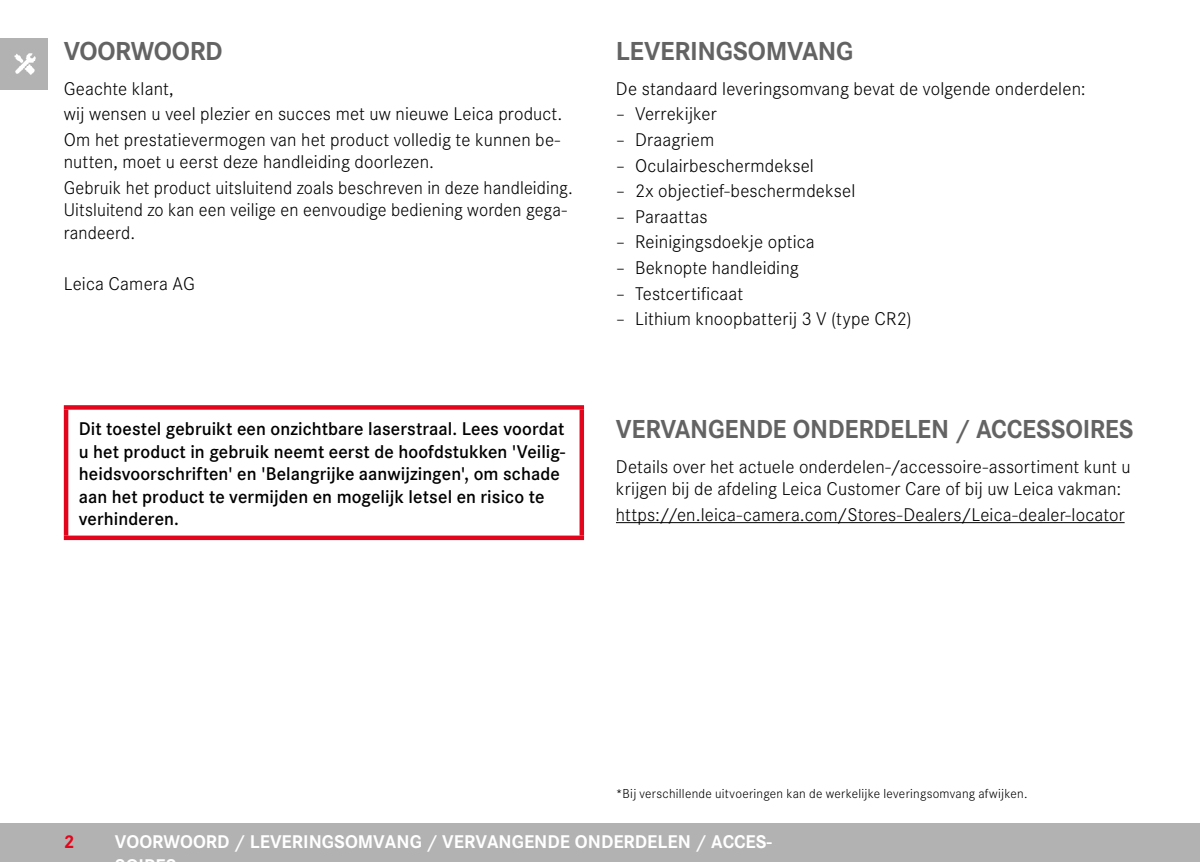
<style>
.page{position:relative;width:1200px;height:862px;background:#fff}
.page>*{position:absolute;margin:0;border:0;box-sizing:border-box;transform-origin:0 0}
.t1{font:700 27px "Corporate S";letter-spacing:-.01em;color:#646363}
.t2{font:300 19.12px/25.7px "Corporate S";letter-spacing:.005em;color:#000}
.t3{font:600 19.12px/22.3px "Corporate S";letter-spacing:.005em;color:#000}
.t4{font:700 19.12px "Corporate S";color:#fff}
.t5{font:700 19.12px "Corporate S";color:#e3051b}
.t6{font:600 19.12px "Corporate S";color:#fff}
.t7{font:300 13.5px "Corporate S";letter-spacing:.02em;color:#000}
</style>
<div class="page">
<div style="left:0;top:38px;width:48px;height:51px;background:#b3b2b2"></div>
<img style="left:14px;top:53px;width:22px;height:21px">
<div style="left:0;top:823px;width:1199px;height:38px;background:#b3b2b2"></div>
<svg style="left:64px;top:405px;width:520px;height:4px;background:#e41025"></svg>
<hr style="left:64px;top:409px;width:4px;height:126px;background:#e3051b">
<div style="left:579px;top:409px;width:5px;height:126px;background:#e3051b"></div>
<svg style="left:64px;top:535px;width:520px;height:4px;background:#e6283b"></svg>
<hr style="left:615px;top:522px;width:509px;height:1px;background:#000">
<h1 class="t1" style="left:64px;top:29px;width:160px">VOORWOORD</h1>
<p class="t2" style="left:64px;top:74px;width:500px">Geachte klant,<br>wij wensen u veel plezier en succes met uw nieuwe Leica product.<br>Om het prestatievermogen van het product volledig te kunnen be-</p>
<p class="t2" style="left:64px;top:148px;width:510px">nutten, moet u eerst deze handleiding doorlezen.<br>Gebruik het product uitsluitend zoals beschreven in deze handleiding.</p>
<p class="t2" style="left:64px;top:198px;width:504px;line-height:22.3px">Uitsluitend zo kan een veilige en eenvoudige bediening worden gega&shy;randeerd.</p>
<p class="t2" style="left:64px;top:269px;width:132px">Leica Camera AG</p>
<p class="t3" style="left:79px;top:416px;width:488px">Dit toestel gebruikt een onzichtbare laserstraal. Lees voordat u het product in gebruik neemt eerst de hoofdstukken 'Veilig&shy;heidsvoorschriften' en 'Belangrijke aanwijzingen', om schade aan het product te vermijden en mogelijk letsel en risico te verhinderen.</p>
<h1 class="t1" style="left:615px;top:29px;width:239px">LEVERINGSOMVANG</h1>
<p class="t2" style="left:615px;top:74px;width:471px">De standaard leveringsomvang bevat de volgende onderdelen:</p>
<p class="t2" style="left:615px;top:100px;width:102px">– Verrekijker</p>
<p class="t2" style="left:615px;top:126px;width:100px">– Draagriem</p>
<p class="t2" style="left:615px;top:151px;width:199px">– Oculairbeschermdeksel</p>
<p class="t2" style="left:615px;top:177px;width:241px">– 2x objectief-beschermdeksel</p>
<p class="t2" style="left:615px;top:202px;width:93px">– Paraattas</p>
<p class="t2" style="left:615px;top:228px;width:200px">– Reinigingsdoekje optica</p>
<p class="t2" style="left:615px;top:253px;width:184px">– Beknopte handleiding</p>
<p class="t2" style="left:615px;top:279px;width:129px">– Testcertificaat</p>
<p class="t2" style="left:615px;top:305px;width:297px">– Lithium knoopbatterij 3 V (type CR2)</p>
<h1 class="t1" style="left:615px;top:407px;width:519px">VERVANGENDE ONDERDELEN / ACCESSOIRES</h1>
<p class="t2" style="left:615px;top:454px;width:516px;line-height:22.3px">Details over het actuele onderdelen-/accessoire-assortiment kunt u krijgen bij de afdeling Leica Customer Care of bij uw Leica vakman:</p>
<p class="t2" style="left:615px;top:500px;width:510px">https://en.leica-camera.com/Stores-Dealers/Leica-dealer-locator</p>
<p class="t7" style="left:615px;top:783px;width:413px">*Bij verschillende uitvoeringen kan de werkelijke leveringsomvang afwijken.</p>
<p class="t4" style="left:115px;top:826px;width:658px">VOORWOORD / LEVERINGSOMVANG / VERVANGENDE ONDERDELEN / ACCES-</p>
<p class="t5" style="left:64px;top:826px;width:12px">2</p>
<p class="t6" style="left:215px;top:827px;width:14px">D</p>
</div>
